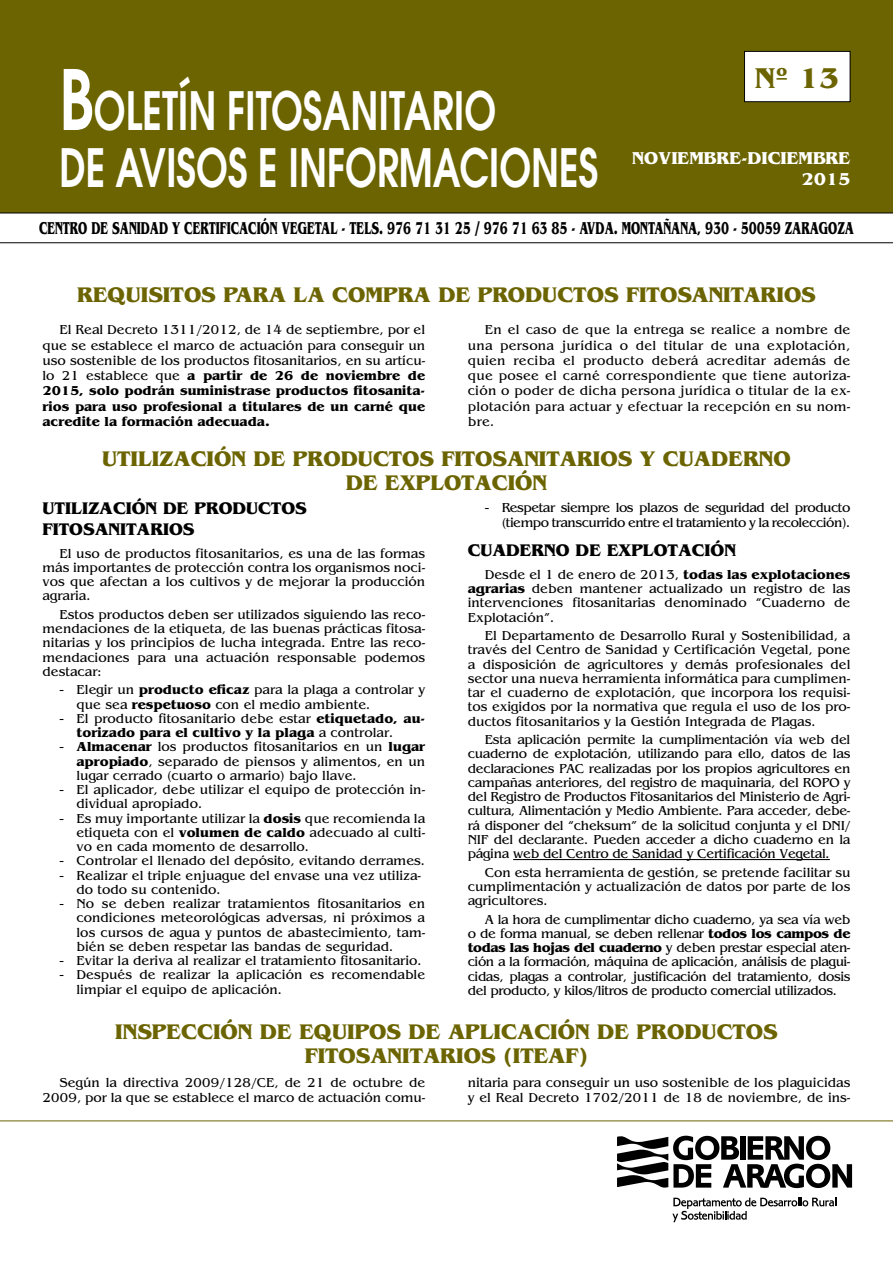
<style>
.page{position:relative;width:893px;height:1263px;background:#fff}
.page>*{position:absolute;margin:0;border:0;box-sizing:border-box;transform-origin:0 0}
.t1{font:600 52.5px "Avant Garde";color:#fff;scale:.72 1}
.t2{font:700 30px "Benguiat";color:#6b6400}
.titulo_1{font:700 22.2px/24px "Benguiat Std";color:#6b6400;text-align:center}
.t3{font:700 18px "Benguiat";color:#000;scale:.65 1}
.t4{font:700 18px "Benguiat";color:#fff}
.Titulo_2{font:700 17.7px/21px "Benguiat Std";color:#000}
.t5{font:13.5px/14.2px "Benguiat";color:#000;text-align:justify}
.t6{font:13.5px/14.2px "Benguiat";letter-spacing:-.035em;color:#000;text-align:right}
.s1{font-size:82.5px}
.s2{font-weight:700}
.s3{font-family:"Arial"}
</style>
<div class="page">
<div style="left:0;top:0;width:893px;height:213px;background:#6b6400"></div>
<div style="left:744px;top:51px;width:106px;height:51px;background:#fff"></div>
<div style="left:744px;top:51px;width:106px;height:51px;border:1px solid #000"></div>
<hr style="left:0;top:213px;width:893px;height:1px;background:#000">
<hr style="left:0;top:242px;width:893px;height:1px;background:#000">
<hr style="left:0;top:1120px;width:893px;height:1px;background:#6b6400">
<hr style="left:513px;top:859px;width:317px;height:1px;background:#000">
<svg style="left:617px;top:1136px;width:235px;height:52px"></svg>
<svg style="left:672px;top:1198px;width:164px;height:24px"></svg>
<p class="t2" style="left:755px;top:60px;width:86px">Nº 13</p>
<p class="t1" style="left:60px;top:76px;width:608px"><span class="s1">B</span>OLETÍN FITOSANITARIO</p>
<p class="t1" style="left:60px;top:133px;width:750px">DE AVISOS E INFORMACIONES</p>
<p class="t4" style="left:632px;top:148px;width:220px">NOVIEMBRE-DICIEMBRE</p>
<p class="t4" style="left:801px;top:169px;width:50px">2015</p>
<p class="t3" style="left:39px;top:218px;width:1255px">CENTRO DE SANIDAD Y CERTIFICACIÓN VEGETAL - TELS. 976 71 31 25 / 976 71 63 85 - AVDA. MONTAÑANA, 930 - 50059 ZARAGOZA</p>
<p class="titulo_1" style="left:77px;top:283px;width:740px">REQUISITOS PARA LA COMPRA DE PRODUCTOS FITOSANITARIOS</p>
<p class="t5" style="left:43px;top:322px;width:384px;line-height:15.3px;text-indent:17px">El Real Decreto 1311/2012, de 14 de septiembre, por el que se establece el marco de actuación para conseguir un uso sostenible de los productos fitosanitarios, en su artícu&shy;lo 21 establece que <span class="s2">a partir de 26 de noviembre de 2015, solo podrán suministrase productos fitosanita&shy;rios para uso profesional a titulares de un carné que acredite la formación adecuada.</span></p>
<p class="titulo_1" style="left:102px;top:447px;width:690px">UTILIZACIÓN DE PRODUCTOS FITOSANITARIOS Y CUADERNO<br>DE EXPLOTACIÓN</p>
<p class="Titulo_2" style="left:43px;top:497px;width:266px">UTILIZACIÓN DE PRODUCTOS<br>FITOSANITARIOS</p>
<p class="t5" style="left:43px;top:546px;width:384px;text-indent:17px">El uso de productos fitosanitarios, es una de las formas más importantes de protección contra los organismos noci&shy;vos que afectan a los cultivos y de mejorar la producción agraria.</p>
<p class="t5" style="left:43px;top:607px;width:384px;text-indent:17px">Estos productos deben ser utilizados siguiendo las reco&shy;mendaciones de la etiqueta, de las buenas prácticas fitosa&shy;nitarias y los principios de lucha integrada. Entre las reco&shy;mendaciones para una actuación responsable podemos destacar:</p>
<p class="t5" style="left:77px;top:683px;width:350px;text-indent:-17px"><span class="s3">-</span> Elegir un <span class="s2">producto eficaz</span> para la plaga a controlar y que sea <span class="s2">respetuoso</span> con el medio ambiente.</p>
<p class="t5" style="left:77px;top:711px;width:350px;text-indent:-17px"><span class="s3">-</span> El producto fitosanitario debe estar <span class="s2">etiquetado, au&shy;torizado para el cultivo y la plaga</span> a controlar.</p>
<p class="t5" style="left:77px;top:740px;width:350px;text-indent:-17px"><span class="s3">-</span> <span class="s2">Almacenar</span> los productos fitosanitarios en un <span class="s2">lugar apropiado</span>, separado de piensos y alimentos, en un lugar cerrado (cuarto o armario) bajo llave.</p>
<p class="t5" style="left:77px;top:782px;width:350px;text-indent:-17px"><span class="s3">-</span> El aplicador, debe utilizar el equipo de protección in&shy;dividual apropiado.</p>
<p class="t5" style="left:77px;top:811px;width:350px;text-indent:-17px"><span class="s3">-</span> Es muy importante utilizar la <span class="s2">dosis</span> que recomienda la etiqueta con el <span class="s2">volumen de caldo</span> adecuado al culti&shy;vo en cada momento de desarrollo.</p>
<p class="t5" style="left:60px;top:854px;width:367px"><span class="s3">-</span> Controlar el llenado del depósito, evitando derrames.</p>
<p class="t5" style="left:77px;top:868px;width:346px;text-indent:-17px"><span class="s3">-</span> Realizar el triple enjuague del envase una vez utiliza&shy;do todo su contenido.</p>
<p class="t5" style="left:77px;top:896px;width:350px;text-indent:-17px"><span class="s3">-</span> No se deben realizar tratamientos fitosanitarios en condiciones meteorológicas adversas, ni próximos a los cursos de agua y puntos de abastecimiento, tam&shy;bién se deben respetar las bandas de seguridad.</p>
<p class="t5" style="left:60px;top:953px;width:364px"><span class="s3">-</span> Evitar la deriva al realizar el tratamiento fitosanitario.</p>
<p class="t5" style="left:77px;top:968px;width:350px;text-indent:-17px"><span class="s3">-</span> Después de realizar la aplicación es recomendable limpiar el equipo de aplicación.</p>
<p class="t5" style="left:468px;top:322px;width:384px;line-height:15.3px;text-indent:17px">En el caso de que la entrega se realice a nombre de una persona jurídica o del titular de una explotación, quien reciba el producto deberá acreditar además de que posee el carné correspondiente que tiene autoriza&shy;ción o poder de dicha persona jurídica o titular de la ex&shy;plotación para actuar y efectuar la recepción en su nom&shy;bre.</p>
<p class="t6" style="left:485px;top:501px;width:367px"><span class="s3">-</span> Respetar siempre los plazos de seguridad del producto (tiempo transcurrido entre el tratamiento y la recolección).</p>
<p class="Titulo_2" style="left:468px;top:540px;width:270px">CUADERNO DE EXPLOTACIÓN</p>
<p class="t5" style="left:468px;top:567px;width:384px;text-indent:17px">Desde el 1 de enero de 2013, <span class="s2">todas las explotaciones agrarias</span> deben mantener actualizado un registro de las intervenciones fitosanitarias denominado “Cuaderno de Explotación”.</p>
<p class="t5" style="left:468px;top:628px;width:384px;text-indent:17px">El Departamento de Desarrollo Rural y Sostenibilidad, a través del Centro de Sanidad y Certificación Vegetal, pone a disposición de agricultores y demás profesionales del sector una nueva herramienta informática para cumplimen&shy;tar el cuaderno de explotación, que incorpora los requisi&shy;tos exigidos por la normativa que regula el uso de los pro&shy;ductos fitosanitarios y la Gestión Integrada de Plagas.</p>
<p class="t5" style="left:468px;top:732px;width:384px;text-indent:17px">Esta aplicación permite la cumplimentación vía web del cuaderno de explotación, utilizando para ello, datos de las declaraciones PAC realizadas por los propios agricultores en campañas anteriores, del registro de maquinaria, del ROPO y del Registro de Productos Fitosanitarios del Ministerio de Agri&shy;cultura, Alimentación y Medio Ambiente. Para acceder, debe&shy;rá disponer del “cheksum” de la solicitud conjunta y el DNI/ NIF del declarante. Pueden acceder a dicho cuaderno en la página web del Centro de Sanidad y Certificación Vegetal.</p>
<p class="t5" style="left:468px;top:865px;width:384px;text-indent:17px">Con esta herramienta de gestión, se pretende facilitar su cumplimentación y actualización de datos por parte de los agricultores.</p>
<p class="t5" style="left:468px;top:912px;width:384px;text-indent:17px">A la hora de cumplimentar dicho cuaderno, ya sea vía web o de forma manual, se deben rellenar <span class="s2">todos los campos de todas las hojas del cuaderno</span> y deben prestar especial aten&shy;ción a la formación, máquina de aplicación, análisis de plagui&shy;cidas, plagas a controlar, justificación del tratamiento, dosis del producto, y kilos/litros de producto comercial utilizados.</p>
<p class="titulo_1" style="left:115px;top:1020px;width:664px">INSPECCIÓN DE EQUIPOS DE APLICACIÓN DE PRODUCTOS<br>FITOSANITARIOS (ITEAF)</p>
<p class="t5" style="left:43px;top:1076px;width:384px;text-align:right">Según la directiva 2009/128/CE, de 21 de octubre de<br>2009, por la que se establece el marco de actuación comu-</p>
<p class="t5" style="left:468px;top:1076px;width:384px">nitaria para conseguir un uso sostenible de los plaguicidas y el Real Decreto 1702/2011 de 18 de noviembre, de ins-</p>
</div>
